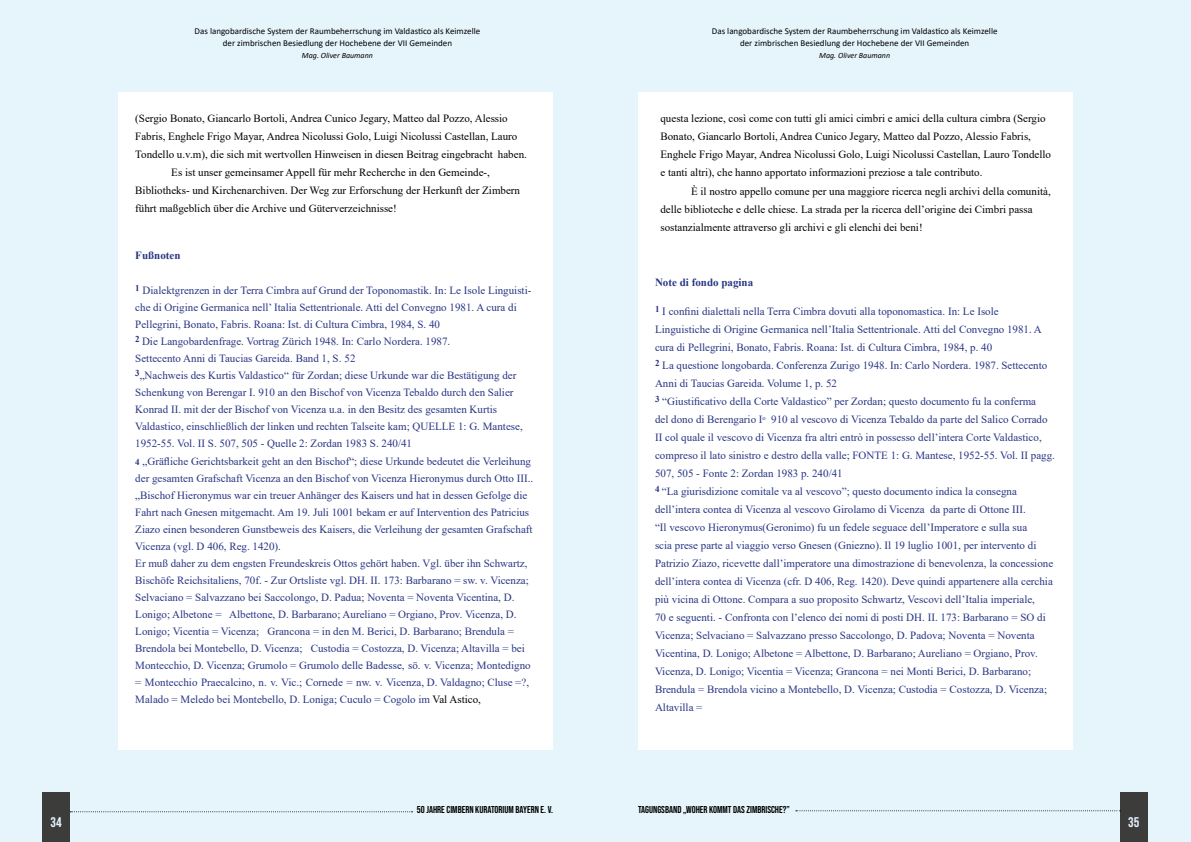
<style>
.page{position:relative;width:1191px;height:842px;background:#e6f5fc}
.page>*{position:absolute;margin:0;border:0;box-sizing:border-box;transform-origin:0 0}
.t1{font:14px "Bebas Neue";color:#e5f3fe}
.t2{font:11px/17px "Times New Roman";color:#283583}
.t3{font:11px/18px "Times New Roman";color:#000}
.t4{font:700 11px "Times New Roman";color:#283583}
.t5{font:10px "Bebas Neue";color:#000}
.t6{font:9px/12px "Calibri";color:#000;text-align:center}
.t7{font:italic 8px "Calibri";color:#000}
.s1{font-weight:700;font-size:9px}
.s2{color:#000}
</style>
<div class="page">
<div style="left:43px;top:792px;width:27px;height:50px;background:#3c3c3b"></div>
<div style="left:1120px;top:792px;width:27px;height:50px;background:#3c3c3b"></div>
<svg style="left:70px;top:811px;width:342px;height:1px"></svg>
<svg style="left:796px;top:810px;width:324px;height:1px"></svg>
<div style="left:118px;top:92px;width:435px;height:658px;background:#fff"></div>
<div style="left:638px;top:92px;width:434px;height:658px;background:#fff"></div>
<p class="t6" style="left:195px;top:24px;width:287px">Das langobardische System der Raumbeherrschung im Valdastico als Keimzelle der zimbrischen Besiedlung der Hochebene der VII Gemeinden</p>
<p class="t7" style="left:302px;top:49px;width:72px">Mag. Oliver Baumann</p>
<p class="t3" style="left:135px;top:109px;width:374px">(Sergio Bonato, Giancarlo Bortoli, Andrea Cunico Jegary, Matteo dal Pozzo, Alessio</p>
<p class="t3" style="left:135px;top:127px;width:384px">Fabris, Enghele Frigo Mayar, Andrea Nicolussi Golo, Luigi Nicolussi Castellan, Lauro</p>
<p class="t3" style="left:135px;top:145px;width:393px">Tondello u.v.m), die sich mit wertvollen Hinweisen in diesen Beitrag eingebracht haben.</p>
<p class="t3" style="left:171px;top:163px;width:320px">Es ist unser gemeinsamer Appell für mehr Recherche in den Gemeinde-,</p>
<p class="t3" style="left:135px;top:181px;width:386px">Bibliotheks- und Kirchenarchiven. Der Weg zur Erforschung der Herkunft der Zimbern</p>
<p class="t3" style="left:135px;top:199px;width:263px">führt maßgeblich über die Archive und Güterverzeichnisse!</p>
<p class="t4" style="left:135px;top:248px;width:47px">Fußnoten</p>
<p class="t2" style="left:135px;top:281px;width:399px"><sup>1</sup> Dialektgrenzen in der Terra Cimbra auf Grund der Toponomastik. In: Le Isole Linguisti&shy;che di Origine Germanica nell’ Italia Settentrionale. Atti del Convegno 1981. A cura di Pellegrini, Bonato, Fabris. Roana: Ist. di Cultura Cimbra, 1984, S. 40<br><sup>2</sup> Die Langobardenfrage. Vortrag Zürich 1948. In: Carlo Nordera. 1987.<br>Settecento Anni di Taucias Gareida. Band 1, S. 52<br><sup>3</sup>„Nachweis des Kurtis Valdastico“ für Zordan; diese Urkunde war die Bestätigung der Schenkung von Berengar I. 910 an den Bischof von Vicenza Tebaldo durch den Salier Konrad II. mit der der Bischof von Vicenza u.a. in den Besitz des gesamten Kurtis Valdastico, einschließlich der linken und rechten Talseite kam; QUELLE 1: G. Mantese, 1952-55. Vol. II S. 507, 505 - Quelle 2: Zordan 1983 S. 240/41<br><span class="s1">4</span> „Gräfliche Gerichtsbarkeit geht an den Bischof“; diese Urkunde bedeutet die Verleihung der gesamten Grafschaft Vicenza an den Bischof von Vicenza Hieronymus durch Otto III.. „Bischof Hieronymus war ein treuer Anhänger des Kaisers und hat in dessen Gefolge die Fahrt nach Gnesen mitgemacht. Am 19. Juli 1001 bekam er auf Intervention des Patricius Ziazo einen besonderen Gunstbeweis des Kaisers, die Verleihung der gesamten Grafschaft Vicenza (vgl. D 406, Reg. 1420).<br>Er muß daher zu dem engsten Freundeskreis Ottos gehört haben. Vgl. über ihn Schwartz, Bischöfe Reichsitaliens, 70f. - Zur Ortsliste vgl. DH. II. 173: Barbarano = sw. v. Vicenza; Selvaciano = Salvazzano bei Saccolongo, D. Padua; Noventa = Noventa Vicentina, D.<br>Lonigo; Albetone = Albettone, D. Barbarano; Aureliano = Orgiano, Prov. Vicenza, D.<br>Lonigo; Vicentia = Vicenza; Grancona = in den M. Berici, D. Barbarano; Brendula = Brendola bei Montebello, D. Vicenza; Custodia = Costozza, D. Vicenza; Altavilla = bei Montecchio, D. Vicenza; Grumolo = Grumolo delle Badesse, sö. v. Vicenza; Montedigno = Montecchio Praecalcino, n. v. Vic.; Cornede = nw. v. Vicenza, D. Valdagno; Cluse =?, Malado = Meledo bei Montebello, D. Loniga; Cuculo = Cogolo im <span class="s2">Val Astico,</span></p>
<p class="t6" style="left:712px;top:24px;width:287px">Das langobardische System der Raumbeherrschung im Valdastico als Keimzelle der zimbrischen Besiedlung der Hochebene der VII Gemeinden</p>
<p class="t7" style="left:819px;top:49px;width:72px">Mag. Oliver Baumann</p>
<p class="t3" style="left:660px;top:109px;width:392px">questa lezione, così come con tutti gli amici cimbri e amici della cultura cimbra (Sergio Bonato, Giancarlo Bortoli, Andrea Cunico Jegary, Matteo dal Pozzo, Alessio Fabris, Enghele Frigo Mayar, Andrea Nicolussi Golo, Luigi Nicolussi Castellan, Lauro Tondello e tanti altri), che hanno apportato informazioni preziose a tale contributo.</p>
<p class="t3" style="left:660px;top:182px;width:392px;text-indent:31px">È il nostro appello comune per una maggiore ricerca negli archivi della comunità, delle biblioteche e delle chiese. La strada per la ricerca dell’origine dei Cimbri passa sostanzialmente attraverso gli archivi e gli elenchi dei beni!</p>
<p class="t4" style="left:655px;top:274px;width:100px">Note di fondo pagina</p>
<p class="t2" style="left:655px;top:302px;width:401px;line-height:18px"><sup>1</sup> I confini dialettali nella Terra Cimbra dovuti alla toponomastica. In: Le Isole Linguistiche di Origine Germanica nell’Italia Settentrionale. Atti del Convegno 1981. A cura di Pellegrini, Bonato, Fabris. Roana: Ist. di Cultura Cimbra, 1984, p. 40<br><sup>2</sup> La questione longobarda. Conferenza Zurigo 1948. In: Carlo Nordera. 1987. Settecento Anni di Taucias Gareida. Volume 1, p. 52<br><sup>3</sup> “Giustificativo della Corte Valdastico” per Zordan; questo documento fu la conferma<br>del dono di Berengario I<sup>o</sup> 910 al vescovo di Vicenza Tebaldo da parte del Salico Corrado II col quale il vescovo di Vicenza fra altri entrò in possesso dell’intera Corte Valdastico, compreso il lato sinistro e destro della valle; FONTE 1: G. Mantese, 1952-55. Vol. II pagg.<br>507, 505 - Fonte 2: Zordan 1983 p. 240/41<br><sup>4</sup> “La giurisdizione comitale va al vescovo”; questo documento indica la consegna dell’intera contea di Vicenza al vescovo Girolamo di Vicenza da parte di Ottone III.<br>“Il vescovo Hieronymus(Geronimo) fu un fedele seguace dell’Imperatore e sulla sua<br>scia prese parte al viaggio verso Gnesen (Gniezno). Il 19 luglio 1001, per intervento di Patrizio Ziazo, ricevette dall’imperatore una dimostrazione di benevolenza, la concessione dell’intera contea di Vicenza (cfr. D 406, Reg. 1420). Deve quindi appartenere alla cerchia più vicina di Ottone. Compara a suo proposito Schwartz, Vescovi dell’Italia imperiale,<br>70 e seguenti. - Confronta con l’elenco dei nomi di posti DH. II. 173: Barbarano = SO di Vicenza; Selvaciano = Salvazzano presso Saccolongo, D. Padova; Noventa = Noventa Vicentina, D. Lonigo; Albetone = Albettone, D. Barbarano; Aureliano = Orgiano, Prov.<br>Vicenza, D. Lonigo; Vicentia = Vicenza; Grancona = nei Monti Berici, D. Barbarano; Brendula = Brendola vicino a Montebello, D. Vicenza; Custodia = Costozza, D. Vicenza; Altavilla =</p>
<p class="t5" style="left:417px;top:804px;width:138px">50 JAHRE CIMBERN KURATORIUM BAYERN E. V.</p>
<p class="t5" style="left:638px;top:804px;width:153px">TAGUNGSBAND „WOHER KOMMT DAS ZIMBRISCHE?”</p>
<p class="t1" style="left:51px;top:814px;width:13px">34</p>
<p class="t1" style="left:1128px;top:814px;width:13px">35</p>
</div>
